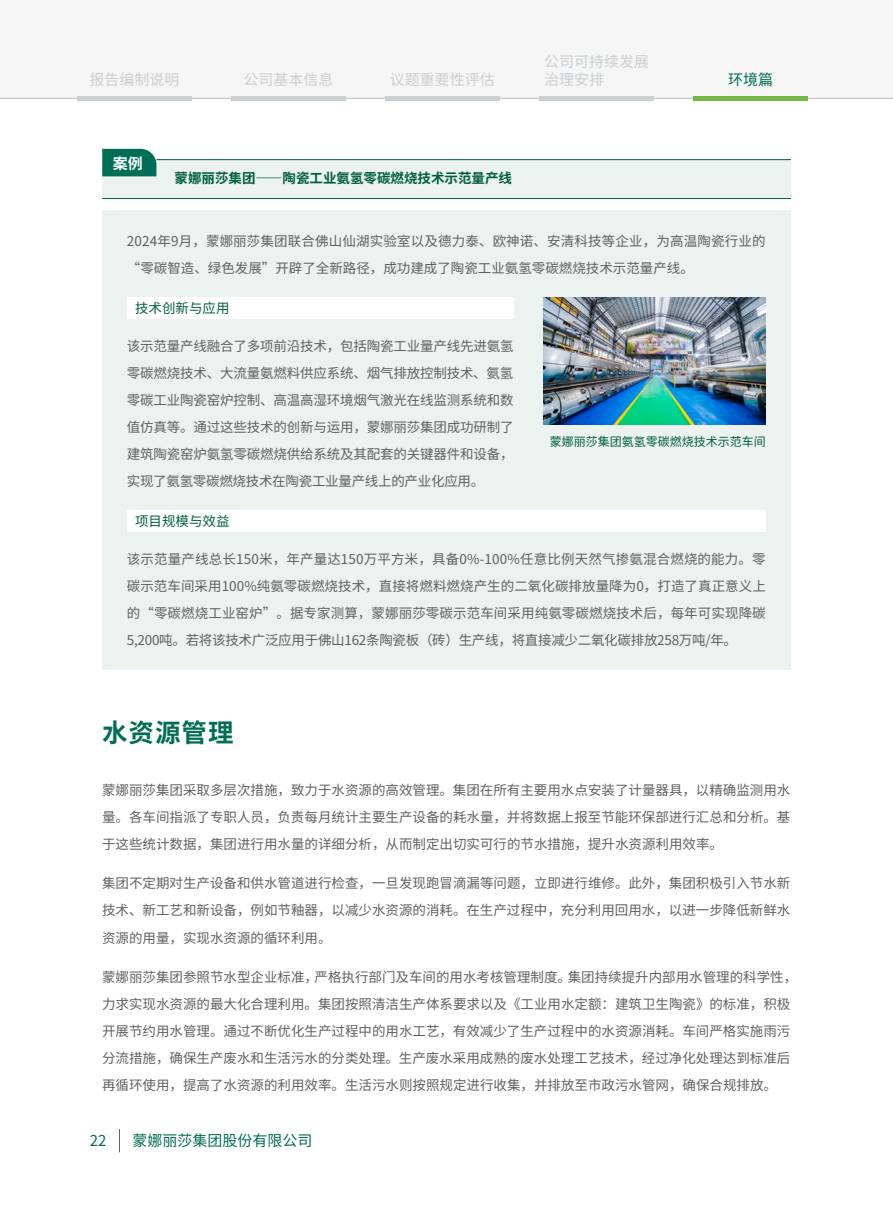
<style>
.page{position:relative;width:893px;height:1212px;background:#fff}
.page>*{position:absolute;margin:0;border:0;box-sizing:border-box;transform-origin:0 0}
.t1{font:700 25.5px "Source Han Sans CN";letter-spacing:.04em;color:#006e55}
.t2{font:15px "Source Han Sans CN";color:#cacfd2}
.t3{font:15px "Source Han Sans CN";color:#006e55}
.t4{font:700 15px "Source Han Sans CN";color:#fff}
.t5{font:13.5px/27px "Source Han Sans CN";color:#606060;text-align:justify}
.t6{font:700 13.5px "Source Han Sans CN";color:#005f3d}
.t7{font:13.5px "Source Han Sans CN";color:#005f3d}
.t8{font:12px "Source Han Sans CN";color:#005f3d}
</style>
<div class="page">
<svg style="left:119px;top:1129px;width:1px;height:23px"></svg>
<div style="left:0;top:0;width:893px;height:98px;background:#f5f5f5"></div>
<hr style="left:0;top:98px;width:893px;height:1px;background:#cfcfcf">
<div style="left:231px;top:96px;width:115px;height:5px;background:#cacfd2"></div>
<div style="left:77px;top:96px;width:115px;height:5px;background:#cacfd2"></div>
<div style="left:385px;top:96px;width:115px;height:5px;background:#cacfd2"></div>
<div style="left:693px;top:96px;width:115px;height:5px;background:#74b749"></div>
<div style="left:539px;top:96px;width:115px;height:5px;background:#cacfd2"></div>
<div style="left:102px;top:210px;width:688px;height:460px;background:#ebf2ef"></div>
<div style="left:102px;top:160px;width:689px;height:39px;background:#ebf2ef"></div>
<svg style="left:102px;top:149px;width:54px;height:27px"></svg>
<hr style="left:156px;top:159px;width:635px;height:1px;background:#005f3d">
<hr style="left:102px;top:198px;width:689px;height:1px;background:#005f3d">
<div style="left:127px;top:297px;width:387px;height:22px;background:#fff"></div>
<div style="left:127px;top:510px;width:639px;height:22px;background:#fff"></div>
<img style="left:543px;top:297px;width:223px;height:128px">
<p class="t2" style="left:89px;top:71px;width:91px">报告编制说明</p>
<p class="t2" style="left:243px;top:71px;width:91px">公司基本信息</p>
<p class="t2" style="left:544px;top:53px;width:106px">公司可持续发展</p>
<p class="t2" style="left:390px;top:71px;width:106px">议题重要性评估</p>
<p class="t2" style="left:544px;top:71px;width:61px">治理安排</p>
<p class="t3" style="left:728px;top:71px;width:46px">环境篇</p>
<p class="t4" style="left:113px;top:155px;width:31px">案例</p>
<p class="t6" style="left:175px;top:171px;width:339px">蒙娜丽莎集团——陶瓷工业氨氢零碳燃烧技术示范量产线</p>
<p class="t5" style="left:127px;top:228px;width:640px">2024年9月，蒙娜丽莎集团联合佛山仙湖实验室以及德力泰、欧神诺、安清科技等企业，为高温陶瓷行业的“零碳智造、绿色发展”开辟了全新路径，成功建成了陶瓷工业氨氢零碳燃烧技术示范量产线。</p>
<p class="t7" style="left:135px;top:301px;width:96px">技术创新与应用</p>
<p class="t5" style="left:127px;top:332px;width:388px">该示范量产线融合了多项前沿技术，包括陶瓷工业量产线先进氨氢零碳燃烧技术、大流量氨燃料供应系统、烟气排放控制技术、氨氢零碳工业陶瓷窑炉控制、高温高湿环境烟气激光在线监测系统和数值仿真等。通过这些技术的创新与运用，蒙娜丽莎集团成功研制了建筑陶瓷窑炉氨氢零碳燃烧供给系统及其配套的关键器件和设备，实现了氨氢零碳燃烧技术在陶瓷工业量产线上的产业化应用。</p>
<p class="t8" style="left:550px;top:435px;width:217px">蒙娜丽莎集团氨氢零碳燃烧技术示范车间</p>
<p class="t7" style="left:135px;top:513px;width:96px">项目规模与效益</p>
<p class="t5" style="left:127px;top:545px;width:640px">该示范量产线总长150米，年产量达150万平方米，具备0%-100%任意比例天然气掺氨混合燃烧的能力。零碳示范车间采用100%纯氨零碳燃烧技术，直接将燃料燃烧产生的二氧化碳排放量降为0，打造了真正意义上的“零碳燃烧工业窑炉”。据专家测算，蒙娜丽莎零碳示范车间采用纯氨零碳燃烧技术后，每年可实现降碳5,200吨。若将该技术广泛应用于佛山162条陶瓷板（砖）生产线，将直接减少二氧化碳排放258万吨/年。</p>
<h1 class="t1" style="left:102px;top:718px;width:133px">水资源管理</h1>
<p class="t5" style="left:102px;top:776px;width:690px">蒙娜丽莎集团采取多层次措施，致力于水资源的高效管理。集团在所有主要用水点安装了计量器具，以精确监测用水量。各车间指派了专职人员，负责每月统计主要生产设备的耗水量，并将数据上报至节能环保部进行汇总和分析。基于这些统计数据，集团进行用水量的详细分析，从而制定出切实可行的节水措施，提升水资源利用效率。</p>
<p class="t5" style="left:102px;top:870px;width:690px">集团不定期对生产设备和供水管道进行检查，一旦发现跑冒滴漏等问题，立即进行维修。此外，集团积极引入节水新技术、新工艺和新设备，例如节釉器，以减少水资源的消耗。在生产过程中，充分利用回用水，以进一步降低新鲜水资源的用量，实现水资源的循环利用。</p>
<p class="t5" style="left:102px;top:964px;width:697px;text-align:left">蒙娜丽莎集团参照节水型企业标准，严格执行部门及车间的用水考核管理制度。集团持续提升内部用水管理的科学性，力求实现水资源的最大化合理利用。集团按照清洁生产体系要求以及《工业用水定额：建筑卫生陶瓷》的标准，积极开展节约用水管理。通过不断优化生产过程中的用水工艺，有效减少了生产过程中的水资源消耗。车间严格实施雨污分流措施，确保生产废水和生活污水的分类处理。生产废水采用成熟的废水处理工艺技术，经过净化处理达到标准后再循环使用，提高了水资源的利用效率。生活污水则按照规定进行收集，并排放至市政污水管网，确保合规排放。</p>
<p class="t3" style="left:90px;top:1132px;width:18px">22</p>
<p class="t3" style="left:133px;top:1132px;width:181px">蒙娜丽莎集团股份有限公司</p>
</div>
